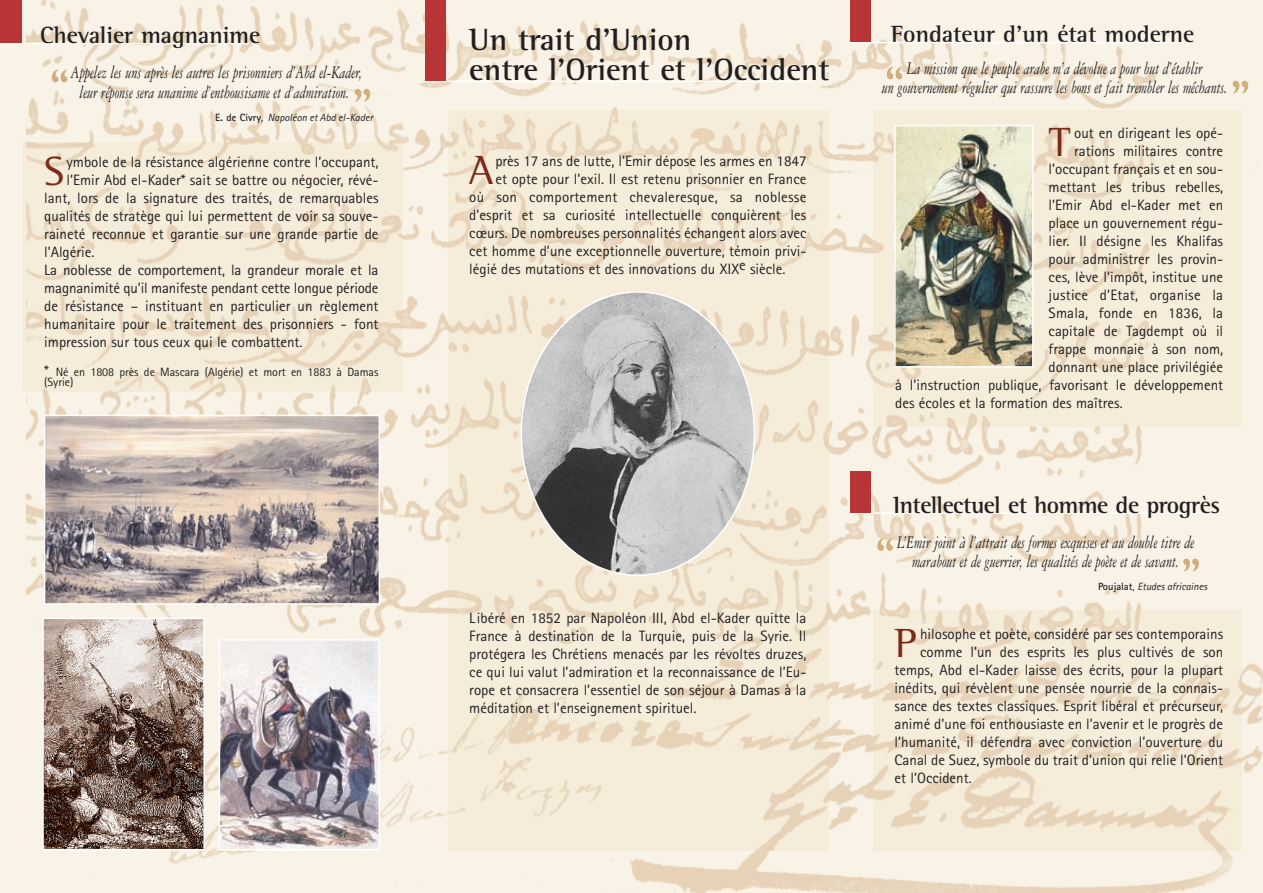
<style>
.page{position:relative;width:1263px;height:893px;background:#fff}
.page>*{position:absolute;margin:0;border:0;box-sizing:border-box;transform-origin:0 0}
.t1{font:52.5px "Gill Sans";color:#d1ae7d}
.t2{font:41.7px "Rotis Semi Serif";color:#7a2b17}
.t3{font:700 31.5px/29.5px "Rotis Semi Serif";color:#231f20}
.t4{font:700 24px "Rotis Semi Serif";color:#231f20}
.t5{font:700 24px "Rotis Semi Serif";letter-spacing:-.02em;color:#231f20}
.t6{font:italic 18.9px/19px "Garamond Three";color:#231f20;text-align:center;scale:.71 1}
.t7{font:15px/18px "Rotis Sans Serif";color:#231f20;text-align:justify}
.t8{font:12px/10.5px "Rotis Sans Serif";letter-spacing:-.005em;color:#231f20}
.t9{font:italic 10.5px "Rotis Sans Serif";color:#231f20}
.s1{font-weight:700;font-style:normal}
.s2{font-size:15px}
.s3{font-style:normal}
</style>
<div class="page">
<img style="left:27px;top:0;width:1236px;height:893px">
<img style="left:27px;top:142px;width:376px;height:249px">
<img style="left:874px;top:611px;width:368px;height:239px">
<img style="left:874px;top:111px;width:368px;height:316px">
<img style="left:448px;top:111px;width:380px;height:739px">
<img style="left:222px;top:642px;width:155px;height:205px">
<div style="left:219px;top:639px;width:161px;height:211px;border:2px solid #fff"></div>
<img style="left:45px;top:621px;width:157px;height:226px">
<div style="left:42px;top:618px;width:163px;height:232px;border:2px solid #fff"></div>
<hr style="left:850px;top:42px;width:328px;height:1px;background:#fff">
<div style="left:850px;top:0;width:21px;height:42px;background:#b73535"></div>
<hr style="left:850px;top:512px;width:370px;height:2px;background:#fff">
<div style="left:850px;top:471px;width:21px;height:41px;background:#b73535"></div>
<hr style="left:425px;top:81px;width:388px;height:1px;background:#fff">
<div style="left:425px;top:0;width:21px;height:81px;background:#b73535"></div>
<hr style="left:0;top:43px;width:249px;height:1px;background:#fff">
<div style="left:0;top:0;width:21px;height:43px;background:#b73535"></div>
<img style="left:47px;top:418px;width:330px;height:184px">
<div style="left:44px;top:415px;width:336px;height:190px;border:2px solid #fff"></div>
<img style="left:897px;top:128px;width:133px;height:237px">
<div style="left:894px;top:125px;width:139px;height:243px;border:2px solid #fff"></div>
<img style="left:521px;top:292px;width:233px;height:283px">
<h3 class="t4" style="left:40px;top:20px;width:222px">Chevalier magnanime</h3>
<p class="t6" style="left:71px;top:63px;width:412px">Appelez les uns après les autres les prisonniers d’Abd el-Kader, leur réponse sera unanime d’enthousisame et d’admiration.</p>
<h1 class="t1" style="left:49px;top:58px;width:22px">‘‘</h1>
<h1 class="t1" style="left:373px;top:113px;width:22px;rotate:-180deg">‘‘</h1>
<h3 class="t3" style="left:469px;top:25px;width:362px">Un trait d’Union<br>entre l’Orient et l’Occident</h3>
<h3 class="t4" style="left:891px;top:19px;width:304px">Fondateur d’un état moderne</h3>
<p class="t6" style="left:882px;top:59px;width:488px">La mission que le peuple arabe m’a dévolue a pour but d’établir<br>un gouvernement régulier qui rassure les bons et fait trembler les méchants.</p>
<h1 class="t1" style="left:884px;top:55px;width:22px">‘‘</h1>
<h1 class="t1" style="left:1250px;top:105px;width:22px;rotate:-180deg">‘‘</h1>
<p class="t9" style="left:215px;top:112px;width:159px"><span class="s1">E. de Civry</span>, Napoléon et Abd el-Kader</p>
<h2 class="t2" style="left:44px;top:147px;width:22px">S</h2>
<p class="t7" style="left:67px;top:153px;width:314px">ymbole de la résistance algérienne contre l’occupant,</p>
<p class="t7" style="left:67px;top:171px;width:314px">l’Emir Abd el-Kader* sait se battre ou négocier, révé-</p>
<p class="t7" style="left:44px;top:189px;width:336px">lant, lors de la signature des traités, de remarquables</p>
<p class="t7" style="left:44px;top:207px;width:336px">qualités de stratège qui lui permettent de voir sa souve-</p>
<p class="t7" style="left:44px;top:225px;width:336px">raineté reconnue et garantie sur une grande partie de</p>
<p class="t7" style="left:44px;top:243px;width:52px">l’Algérie.</p>
<p class="t7" style="left:44px;top:261px;width:336px">La noblesse de comportement, la grandeur morale et la</p>
<p class="t7" style="left:44px;top:279px;width:336px">magnanimité qu’il manifeste pendant cette longue période</p>
<p class="t7" style="left:44px;top:297px;width:336px">de résistance – instituant en particulier un règlement</p>
<p class="t7" style="left:44px;top:315px;width:336px">humanitaire pour le traitement des prisonniers - font</p>
<p class="t7" style="left:44px;top:333px;width:260px">impression sur tous ceux qui le combattent.</p>
<p class="t8" style="left:44px;top:366px;width:336px"><span class="s2">*</span> Né en 1808 près de Mascara (Algérie) et mort en 1883 à Damas (Syrie)</p>
<h2 class="t2" style="left:469px;top:146px;width:26px">A</h2>
<p class="t7" style="left:495px;top:152px;width:313px">près 17 ans de lutte, l’Emir dépose les armes en 1847</p>
<p class="t7" style="left:495px;top:170px;width:313px">et opte pour l’exil. Il est retenu prisonnier en France</p>
<p class="t7" style="left:469px;top:188px;width:339px">où son comportement chevaleresque, sa noblesse</p>
<p class="t7" style="left:469px;top:206px;width:339px">d’esprit et sa curiosité intellectuelle conquièrent les</p>
<p class="t7" style="left:469px;top:224px;width:339px">cœurs. De nombreuses personnalités échangent alors avec</p>
<p class="t7" style="left:469px;top:242px;width:339px">cet homme d’une exceptionnelle ouverture, témoin privi-</p>
<p class="t7" style="left:469px;top:260px;width:318px">légié des mutations et des innovations du XIXe siècle.</p>
<h2 class="t2" style="left:1048px;top:118px;width:24px">T</h2>
<p class="t7" style="left:1074px;top:124px;width:150px">out en dirigeant les opé-</p>
<p class="t7" style="left:1074px;top:142px;width:150px">rations militaires contre</p>
<p class="t7" style="left:1048px;top:160px;width:176px">l’occupant français et en sou-</p>
<p class="t7" style="left:1048px;top:178px;width:176px">mettant les tribus rebelles,</p>
<p class="t7" style="left:1048px;top:196px;width:176px">l’Emir Abd el-Kader met en</p>
<p class="t7" style="left:1048px;top:214px;width:176px">place un gouvernement régu-</p>
<p class="t7" style="left:1048px;top:232px;width:176px">lier. Il désigne les Khalifas</p>
<p class="t7" style="left:1048px;top:250px;width:176px">pour administrer les provin-</p>
<p class="t7" style="left:1048px;top:268px;width:176px">ces, lève l’impôt, institue une</p>
<p class="t7" style="left:1048px;top:286px;width:176px">justice d’Etat, organise la</p>
<p class="t7" style="left:1048px;top:304px;width:176px">Smala, fonde en 1836, la</p>
<p class="t7" style="left:1048px;top:322px;width:176px">capitale de Tagdempt où il</p>
<p class="t7" style="left:1048px;top:340px;width:176px">frappe monnaie à son nom,</p>
<p class="t7" style="left:1048px;top:358px;width:176px">donnant une place privilégiée</p>
<p class="t7" style="left:895px;top:376px;width:330px">à l’instruction publique, favorisant le développement</p>
<p class="t7" style="left:895px;top:394px;width:229px">des écoles et la formation des maîtres.</p>
<h3 class="t5" style="left:893px;top:490px;width:329px">Intellectuel et homme de progrès</h3>
<p class="t6" style="left:897px;top:533px;width:420px">L’Emir joint à l’attrait des formes exquises et au double titre de marabout et de guerrier, les qualités de poète et de savant.</p>
<p class="t9" style="left:1098px;top:580px;width:111px"><span class="s1">Poujalat</span><span class="s3">,</span> Etudes africaines</p>
<h1 class="t1" style="left:875px;top:526px;width:22px">‘‘</h1>
<h1 class="t1" style="left:1201px;top:583px;width:22px;rotate:-180deg">‘‘</h1>
<p class="t7" style="left:469px;top:609px;width:339px">Libéré en 1852 par Napoléon III, Abd el-Kader quitte la France à destination de la Turquie, puis de la Syrie. Il protégera les Chrétiens menacés par les révoltes druzes, ce qui lui valut l’admiration et la reconnaissance de l’Eu&shy;rope et consacrera l’essentiel de son séjour à Damas à la méditation et l’enseignement spirituel.</p>
<h2 class="t2" style="left:894px;top:618px;width:24px">P</h2>
<p class="t7" style="left:920px;top:624px;width:305px">hilosophe et poète, considéré par ses contemporains</p>
<p class="t7" style="left:920px;top:642px;width:305px">comme l’un des esprits les plus cultivés de son</p>
<p class="t7" style="left:894px;top:660px;width:330px">temps, Abd el-Kader laisse des écrits, pour la plupart</p>
<p class="t7" style="left:894px;top:678px;width:330px">inédits, qui révèlent une pensée nourrie de la connais-</p>
<p class="t7" style="left:894px;top:696px;width:330px">sance des textes classiques. Esprit libéral et précurseur,</p>
<p class="t7" style="left:894px;top:714px;width:330px">animé d’une foi enthousiaste en l’avenir et le progrès de</p>
<p class="t7" style="left:894px;top:732px;width:330px">l’humanité, il défendra avec conviction l’ouverture du</p>
<p class="t7" style="left:894px;top:750px;width:330px">Canal de Suez, symbole du trait d’union qui relie l’Orient</p>
<p class="t7" style="left:894px;top:768px;width:79px">et l’Occident.</p>
</div>
